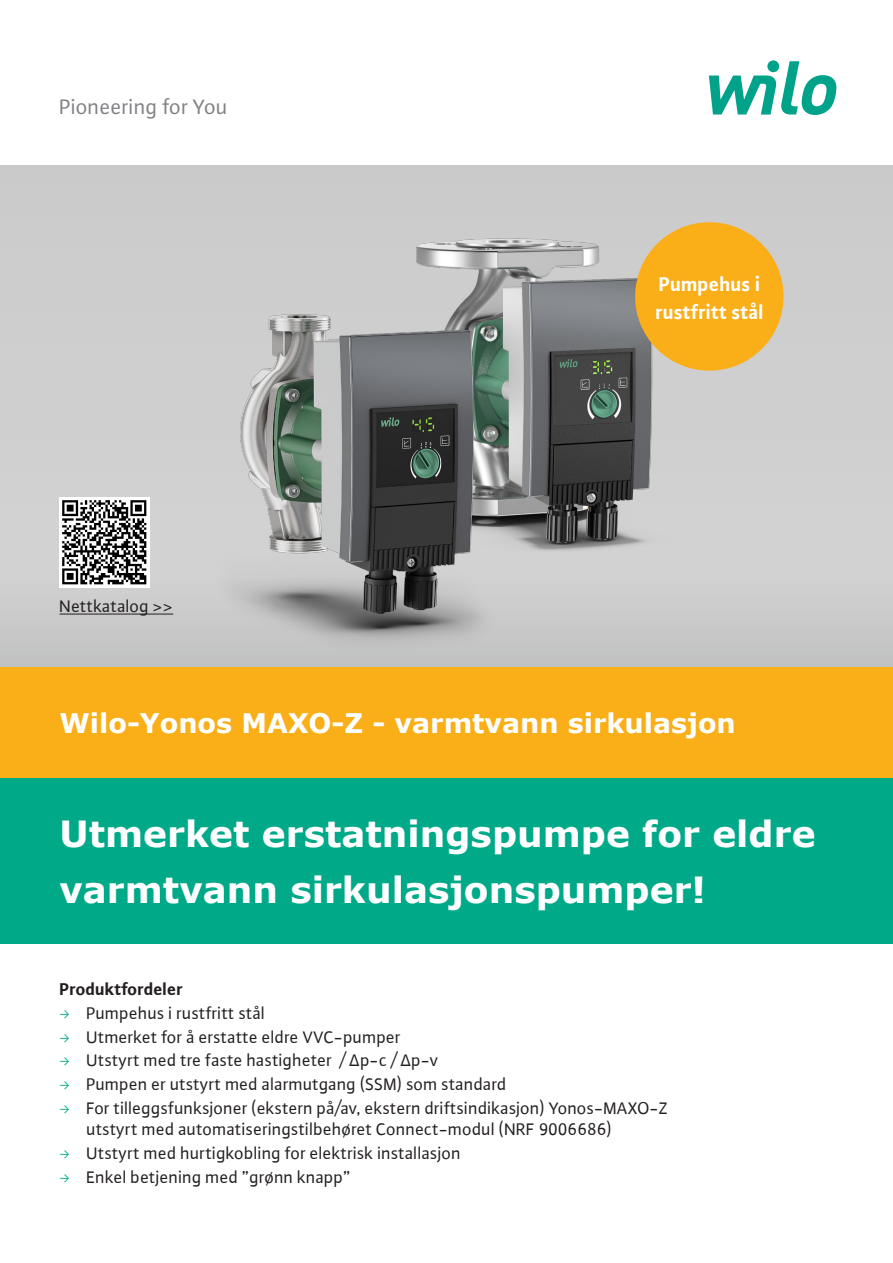
<style>
.page{position:relative;width:893px;height:1263px;background:#fff}
.page>*{position:absolute;margin:0;border:0;box-sizing:border-box;transform-origin:0 0}
.t1{font:700 36px/55.5px "Verdana";color:#fff}
.t2{font:700 27px "Verdana";color:#fff}
.t3{font:22.2px "WILO Plus FM";color:#808285}
.t4{font:700 21px/28.5px "WILO Plus Global";color:#fff}
.t5{font:18px/23.7px "WILO Plus Global";color:#231f20}
.s1{font-weight:700}
.s2{font-family:"WILO Pict";font-size:14.25px;color:#0a8}
</style>
<div class="page">
<img style="left:0;top:166px;width:893px;height:502px">
<div style="left:0;top:767px;width:893px;height:177px;background:#0a8"></div>
<svg style="left:709px;top:61px;width:127px;height:54px"></svg>
<div style="left:767px;top:60px;width:12px;height:12px;background:#00a38a;border-radius:50%"></div>
<div style="left:0;top:668px;width:893px;height:110px;background:#faaf18"></div>
<hr style="left:60px;top:614px;width:113px;height:1px;background:#231f20">
<img style="left:60px;top:497px;width:90px;height:91px">
<img style="left:235px;top:174px;width:609px;height:430px">
<img style="left:198px;top:276px;width:341px;height:392px">
<div style="left:635px;top:222px;width:148px;height:149px;background:#faaf18;border-radius:50%"></div>
<p class="t3" style="left:60px;top:92px;width:170px">Pioneering for You</p>
<p class="t5" style="left:60px;top:594px;width:115px">Nettkatalog &gt;&gt;</p>
<p class="t4" style="left:655px;top:269px;width:110px">Pumpehus i rustfritt stål</p>
<h2 class="t2" style="left:60px;top:704px;width:678px">Wilo-Yonos MAXO-Z - varmtvann sirkulasjon</h2>
<h1 class="t1" style="left:60px;top:806px;width:758px">Utmerket erstatningspumpe for eldre varmtvann sirkulasjonspumper!</h1>
<p class="t5" style="left:60px;top:977px;width:610px"><span class="s1">Produktfordeler<br></span><span class="s2">ƒ</span> Pumpehus i rustfritt stål<br><span class="s2">ƒ</span> Utmerket for å erstatte eldre VVC-pumper<br><span class="s2">ƒ</span> Utstyrt med tre faste hastigheter / Δp-c / Δp-v<br><span class="s2">ƒ</span> Pumpen er utstyrt med alarmutgang (SSM) som standard<br><span class="s2">ƒ</span> For tilleggsfunksjoner (ekstern på/av, ekstern driftsindikasjon) Yonos-MAXO-Z</p>
<p class="t5" style="left:60px;top:1117px;width:554px;text-indent:27px">utstyrt med automatiseringstilbehøret Connect-modul (NRF 9006686) <span class="s2">ƒ</span> Utstyrt med hurtigkobling for elektrisk installasjon<br><span class="s2">ƒ</span> Enkel betjening med ”grønn knapp”</p>
</div>
